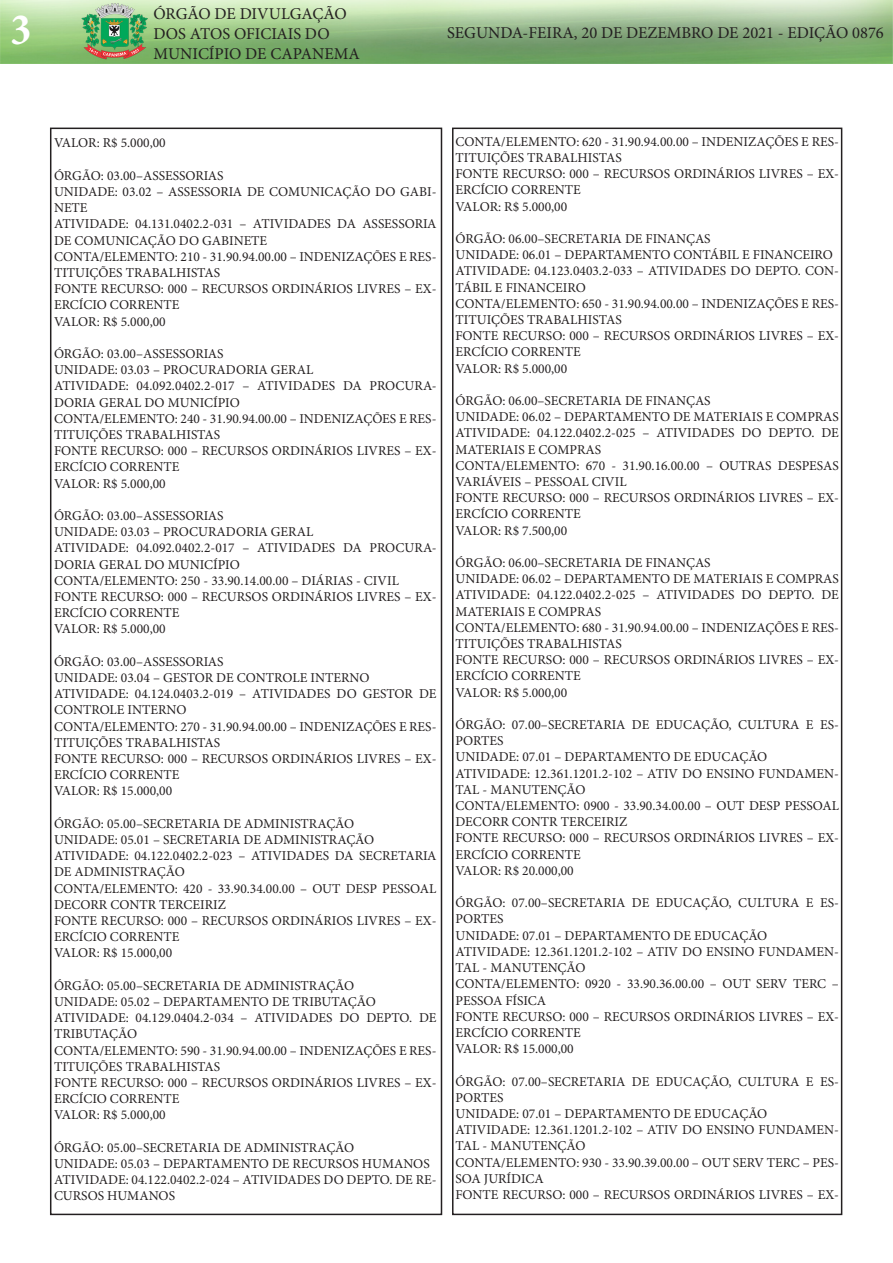
<style>
.page{position:relative;width:893px;height:1263px;background:#fff}
.page>*{position:absolute;margin:0;border:0;box-sizing:border-box;transform-origin:0 0}
.t1{font:700 condensed 45px "Minion Pro";color:#fff}
.t2{font:16.5px/19.8px "Minion Pro";color:#231f20}
.t3{font:13.5px/16.2px "Minion Pro";color:#231f20}
</style>
<div class="page">
<div style="left:50px;top:128px;width:392px;height:1087px;border:2px solid #231f20"></div>
<img style="left:0;top:0;width:893px;height:64px">
<div style="left:452px;top:128px;width:390px;height:1087px;border:2px solid #231f20"></div>
<h1 class="t1" style="left:11px;top:-1px;width:22px">3</h1>
<p class="t2" style="left:153px;top:4px;width:208px">ÓRGÃO DE DIVULGAÇÃO<br>DOS ATOS OFICIAIS DO<br>MUNICÍPIO DE CAPANEMA</p>
<p class="t2" style="left:447px;top:23px;width:438px">SEGUNDA-FEIRA, 20 DE DEZEMBRO DE 2021 - EDIÇÃO 0876</p>
<p class="t3" style="left:54px;top:135px;width:113px">VALOR: R$ 5.000,00</p>
<p class="t3" style="left:54px;top:167px;width:171px">ÓRGÃO: 03.00–ASSESSORIAS</p>
<p class="t3" style="left:54px;top:184px;width:384px">UNIDADE: 03.02 – ASSESSORIA DE COMUNICAÇÃO DO GABI-<br>NETE</p>
<p class="t3" style="left:54px;top:216px;width:384px">ATIVIDADE: 04.131.0402.2-031 – ATIVIDADES DA ASSESSORIA<br>DE COMUNICAÇÃO DO GABINETE</p>
<p class="t3" style="left:54px;top:248px;width:384px">CONTA/ELEMENTO: 210 - 31.90.94.00.00 – INDENIZAÇÕES E RES-<br>TITUIÇÕES TRABALHISTAS</p>
<p class="t3" style="left:54px;top:281px;width:384px">FONTE RECURSO: 000 – RECURSOS ORDINÁRIOS LIVRES – EX-<br>ERCÍCIO CORRENTE</p>
<p class="t3" style="left:54px;top:313px;width:113px">VALOR: R$ 5.000,00</p>
<p class="t3" style="left:54px;top:346px;width:171px">ÓRGÃO: 03.00–ASSESSORIAS</p>
<p class="t3" style="left:54px;top:362px;width:261px">UNIDADE: 03.03 – PROCURADORIA GERAL</p>
<p class="t3" style="left:54px;top:378px;width:384px">ATIVIDADE: 04.092.0402.2-017 – ATIVIDADES DA PROCURA-<br>DORIA GERAL DO MUNICÍPIO</p>
<p class="t3" style="left:54px;top:410px;width:384px">CONTA/ELEMENTO: 240 - 31.90.94.00.00 – INDENIZAÇÕES E RES-<br>TITUIÇÕES TRABALHISTAS</p>
<p class="t3" style="left:54px;top:443px;width:384px">FONTE RECURSO: 000 – RECURSOS ORDINÁRIOS LIVRES – EX-<br>ERCÍCIO CORRENTE</p>
<p class="t3" style="left:54px;top:475px;width:113px">VALOR: R$ 5.000,00</p>
<p class="t3" style="left:54px;top:508px;width:171px">ÓRGÃO: 03.00–ASSESSORIAS</p>
<p class="t3" style="left:54px;top:524px;width:261px">UNIDADE: 03.03 – PROCURADORIA GERAL</p>
<p class="t3" style="left:54px;top:540px;width:384px">ATIVIDADE: 04.092.0402.2-017 – ATIVIDADES DA PROCURA-<br>DORIA GERAL DO MUNICÍPIO</p>
<p class="t3" style="left:54px;top:572px;width:346px">CONTA/ELEMENTO: 250 - 33.90.14.00.00 – DIÁRIAS - CIVIL</p>
<p class="t3" style="left:54px;top:589px;width:384px">FONTE RECURSO: 000 – RECURSOS ORDINÁRIOS LIVRES – EX-<br>ERCÍCIO CORRENTE</p>
<p class="t3" style="left:54px;top:621px;width:113px">VALOR: R$ 5.000,00</p>
<p class="t3" style="left:54px;top:653px;width:171px">ÓRGÃO: 03.00–ASSESSORIAS</p>
<p class="t3" style="left:54px;top:670px;width:317px">UNIDADE: 03.04 – GESTOR DE CONTROLE INTERNO</p>
<p class="t3" style="left:54px;top:686px;width:384px">ATIVIDADE: 04.124.0403.2-019 – ATIVIDADES DO GESTOR DE<br>CONTROLE INTERNO</p>
<p class="t3" style="left:54px;top:718px;width:384px">CONTA/ELEMENTO: 270 - 31.90.94.00.00 – INDENIZAÇÕES E RES-<br>TITUIÇÕES TRABALHISTAS</p>
<p class="t3" style="left:54px;top:751px;width:384px">FONTE RECURSO: 000 – RECURSOS ORDINÁRIOS LIVRES – EX-<br>ERCÍCIO CORRENTE</p>
<p class="t3" style="left:54px;top:783px;width:120px">VALOR: R$ 15.000,00</p>
<p class="t3" style="left:54px;top:815px;width:302px">ÓRGÃO: 05.00–SECRETARIA DE ADMINISTRAÇÃO</p>
<p class="t3" style="left:54px;top:832px;width:322px">UNIDADE: 05.01 – SECRETARIA DE ADMINISTRAÇÃO</p>
<p class="t3" style="left:54px;top:848px;width:384px">ATIVIDADE: 04.122.0402.2-023 – ATIVIDADES DA SECRETARIA<br>DE ADMINISTRAÇÃO</p>
<p class="t3" style="left:54px;top:880px;width:384px">CONTA/ELEMENTO: 420 - 33.90.34.00.00 – OUT DESP PESSOAL<br>DECORR CONTR TERCEIRIZ</p>
<p class="t3" style="left:54px;top:913px;width:384px">FONTE RECURSO: 000 – RECURSOS ORDINÁRIOS LIVRES – EX-<br>ERCÍCIO CORRENTE</p>
<p class="t3" style="left:54px;top:945px;width:120px">VALOR: R$ 15.000,00</p>
<p class="t3" style="left:54px;top:977px;width:302px">ÓRGÃO: 05.00–SECRETARIA DE ADMINISTRAÇÃO</p>
<p class="t3" style="left:54px;top:994px;width:323px">UNIDADE: 05.02 – DEPARTAMENTO DE TRIBUTAÇÃO</p>
<p class="t3" style="left:54px;top:1010px;width:384px">ATIVIDADE: 04.129.0404.2-034 – ATIVIDADES DO DEPTO. DE<br>TRIBUTAÇÃO</p>
<p class="t3" style="left:54px;top:1042px;width:384px">CONTA/ELEMENTO: 590 - 31.90.94.00.00 – INDENIZAÇÕES E RES-<br>TITUIÇÕES TRABALHISTAS</p>
<p class="t3" style="left:54px;top:1075px;width:384px">FONTE RECURSO: 000 – RECURSOS ORDINÁRIOS LIVRES – EX-<br>ERCÍCIO CORRENTE</p>
<p class="t3" style="left:54px;top:1107px;width:113px">VALOR: R$ 5.000,00</p>
<p class="t3" style="left:54px;top:1139px;width:302px">ÓRGÃO: 05.00–SECRETARIA DE ADMINISTRAÇÃO</p>
<p class="t3" style="left:54px;top:1156px;width:377px">UNIDADE: 05.03 – DEPARTAMENTO DE RECURSOS HUMANOS</p>
<p class="t3" style="left:54px;top:1172px;width:384px">ATIVIDADE: 04.122.0402.2-024 – ATIVIDADES DO DEPTO. DE RE-<br>CURSOS HUMANOS</p>
<p class="t3" style="left:455px;top:133px;width:385px">CONTA/ELEMENTO: 620 - 31.90.94.00.00 – INDENIZAÇÕES E RES-<br>TITUIÇÕES TRABALHISTAS</p>
<p class="t3" style="left:455px;top:166px;width:385px">FONTE RECURSO: 000 – RECURSOS ORDINÁRIOS LIVRES – EX-<br>ERCÍCIO CORRENTE</p>
<p class="t3" style="left:455px;top:198px;width:113px">VALOR: R$ 5.000,00</p>
<p class="t3" style="left:455px;top:231px;width:257px">ÓRGÃO: 06.00–SECRETARIA DE FINANÇAS</p>
<p class="t3" style="left:455px;top:247px;width:379px">UNIDADE: 06.01 – DEPARTAMENTO CONTÁBIL E FINANCEIRO</p>
<p class="t3" style="left:455px;top:263px;width:385px">ATIVIDADE: 04.123.0403.2-033 – ATIVIDADES DO DEPTO. CON-<br>TÁBIL E FINANCEIRO</p>
<p class="t3" style="left:455px;top:295px;width:385px">CONTA/ELEMENTO: 650 - 31.90.94.00.00 – INDENIZAÇÕES E RES-<br>TITUIÇÕES TRABALHISTAS</p>
<p class="t3" style="left:455px;top:328px;width:385px">FONTE RECURSO: 000 – RECURSOS ORDINÁRIOS LIVRES – EX-<br>ERCÍCIO CORRENTE</p>
<p class="t3" style="left:455px;top:360px;width:113px">VALOR: R$ 5.000,00</p>
<p class="t3" style="left:455px;top:393px;width:257px">ÓRGÃO: 06.00–SECRETARIA DE FINANÇAS</p>
<p class="t3" style="left:455px;top:409px;width:385px">UNIDADE: 06.02 – DEPARTAMENTO DE MATERIAIS E COMPRAS</p>
<p class="t3" style="left:455px;top:425px;width:385px">ATIVIDADE: 04.122.0402.2-025 – ATIVIDADES DO DEPTO. DE<br>MATERIAIS E COMPRAS</p>
<p class="t3" style="left:455px;top:457px;width:385px">CONTA/ELEMENTO: 670 - 31.90.16.00.00 – OUTRAS DESPESAS<br>VARIÁVEIS – PESSOAL CIVIL</p>
<p class="t3" style="left:455px;top:490px;width:385px">FONTE RECURSO: 000 – RECURSOS ORDINÁRIOS LIVRES – EX-<br>ERCÍCIO CORRENTE</p>
<p class="t3" style="left:455px;top:522px;width:113px">VALOR: R$ 7.500,00</p>
<p class="t3" style="left:455px;top:555px;width:257px">ÓRGÃO: 06.00–SECRETARIA DE FINANÇAS</p>
<p class="t3" style="left:455px;top:571px;width:385px">UNIDADE: 06.02 – DEPARTAMENTO DE MATERIAIS E COMPRAS</p>
<p class="t3" style="left:455px;top:587px;width:385px">ATIVIDADE: 04.122.0402.2-025 – ATIVIDADES DO DEPTO. DE<br>MATERIAIS E COMPRAS</p>
<p class="t3" style="left:455px;top:619px;width:385px">CONTA/ELEMENTO: 680 - 31.90.94.00.00 – INDENIZAÇÕES E RES-<br>TITUIÇÕES TRABALHISTAS</p>
<p class="t3" style="left:455px;top:652px;width:385px">FONTE RECURSO: 000 – RECURSOS ORDINÁRIOS LIVRES – EX-<br>ERCÍCIO CORRENTE</p>
<p class="t3" style="left:455px;top:684px;width:113px">VALOR: R$ 5.000,00</p>
<p class="t3" style="left:455px;top:717px;width:385px">ÓRGÃO: 07.00–SECRETARIA DE EDUCAÇÃO, CULTURA E ES-<br>PORTES</p>
<p class="t3" style="left:455px;top:749px;width:313px">UNIDADE: 07.01 – DEPARTAMENTO DE EDUCAÇÃO</p>
<p class="t3" style="left:455px;top:765px;width:385px">ATIVIDADE: 12.361.1201.2-102 – ATIV DO ENSINO FUNDAMEN-<br>TAL - MANUTENÇÃO</p>
<p class="t3" style="left:455px;top:798px;width:385px">CONTA/ELEMENTO: 0900 - 33.90.34.00.00 – OUT DESP PESSOAL<br>DECORR CONTR TERCEIRIZ</p>
<p class="t3" style="left:455px;top:830px;width:385px">FONTE RECURSO: 000 – RECURSOS ORDINÁRIOS LIVRES – EX-<br>ERCÍCIO CORRENTE</p>
<p class="t3" style="left:455px;top:862px;width:120px">VALOR: R$ 20.000,00</p>
<p class="t3" style="left:455px;top:895px;width:385px">ÓRGÃO: 07.00–SECRETARIA DE EDUCAÇÃO, CULTURA E ES-<br>PORTES</p>
<p class="t3" style="left:455px;top:927px;width:313px">UNIDADE: 07.01 – DEPARTAMENTO DE EDUCAÇÃO</p>
<p class="t3" style="left:455px;top:943px;width:385px">ATIVIDADE: 12.361.1201.2-102 – ATIV DO ENSINO FUNDAMEN-<br>TAL - MANUTENÇÃO</p>
<p class="t3" style="left:455px;top:976px;width:385px">CONTA/ELEMENTO: 0920 - 33.90.36.00.00 – OUT SERV TERC –<br>PESSOA FÍSICA</p>
<p class="t3" style="left:455px;top:1008px;width:385px">FONTE RECURSO: 000 – RECURSOS ORDINÁRIOS LIVRES – EX-<br>ERCÍCIO CORRENTE</p>
<p class="t3" style="left:455px;top:1041px;width:120px">VALOR: R$ 15.000,00</p>
<p class="t3" style="left:455px;top:1073px;width:385px">ÓRGÃO: 07.00–SECRETARIA DE EDUCAÇÃO, CULTURA E ES-<br>PORTES</p>
<p class="t3" style="left:455px;top:1105px;width:313px">UNIDADE: 07.01 – DEPARTAMENTO DE EDUCAÇÃO</p>
<p class="t3" style="left:455px;top:1122px;width:385px">ATIVIDADE: 12.361.1201.2-102 – ATIV DO ENSINO FUNDAMEN-<br>TAL - MANUTENÇÃO</p>
<p class="t3" style="left:455px;top:1154px;width:385px">CONTA/ELEMENTO: 930 - 33.90.39.00.00 – OUT SERV TERC – PES-<br>SOA JURÍDICA</p>
<p class="t3" style="left:455px;top:1186px;width:385px">FONTE RECURSO: 000 – RECURSOS ORDINÁRIOS LIVRES – EX-</p>
</div>
